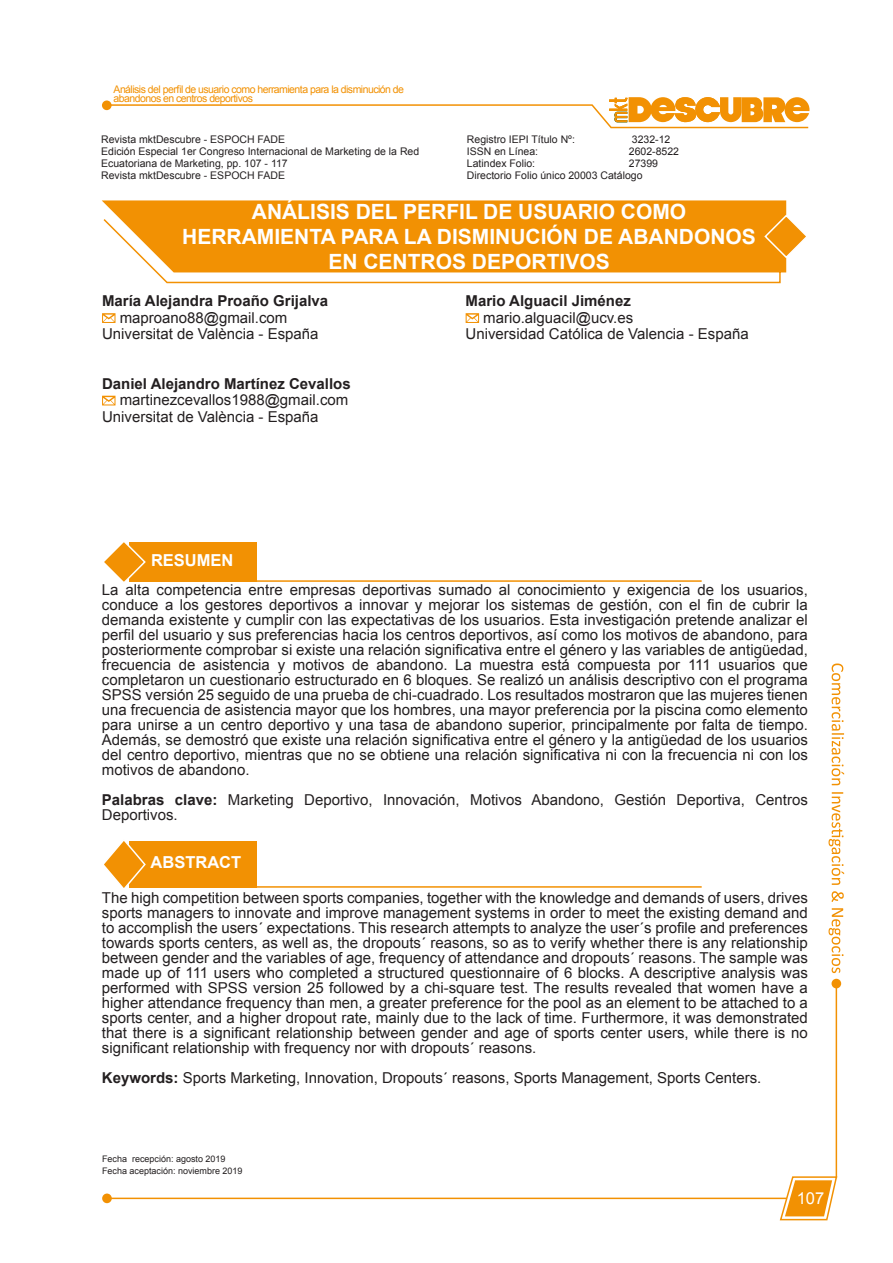
<style>
.page{position:relative;width:893px;height:1263px;background:#fff}
.page>*{position:absolute;margin:0;border:0;box-sizing:border-box;transform-origin:0 0}
.t1{font:700 21px/25.2px "Arial";color:#fff;text-align:center}
.t2{font:700 16.5px "Arial";color:#fff}
.t3{font:16.5px "Arial";color:#fff}
.t4{font:15px/15px "Arial";color:#231f20;text-align:justify}
.t5{font:700 15px "Arial";color:#231f20}
.t6{font:10.5px/12px "Arial";color:#231f20}
.t7{font:10.5px/9px "Arial";letter-spacing:-.05em;color:#f29103}
.t8{font:9px "Arial";color:#231f20}
.s1{font-weight:700}
</style>
<div class="page">
<hr style="left:105px;top:1197px;width:682px;height:2px;background:#f29103">
<hr style="left:836px;top:983px;width:1px;height:195px;background:#f29103">
<svg style="left:779px;top:1175px;width:59px;height:46px"></svg>
<div style="left:102px;top:1193px;width:10px;height:10px;background:#f29103;border-radius:50%"></div>
<div style="left:831px;top:979px;width:10px;height:9px;background:#f29103;border-radius:50%"></div>
<svg style="left:828px;top:663px;width:16px;height:310px"></svg>
<svg style="left:106px;top:97px;width:704px;height:32px"></svg>
<div style="left:102px;top:100px;width:10px;height:10px;background:#f29103;border-radius:50%"></div>
<hr style="left:225px;top:580px;width:477px;height:2px;background:#f29103">
<div style="left:130px;top:542px;width:127px;height:39px;background:#f29103"></div>
<svg style="left:104px;top:542px;width:43px;height:40px"></svg>
<hr style="left:225px;top:886px;width:477px;height:2px;background:#f29103">
<div style="left:130px;top:841px;width:127px;height:46px;background:#f29103"></div>
<svg style="left:104px;top:841px;width:43px;height:47px"></svg>
<svg style="left:155px;top:272px;width:626px;height:12px"></svg>
<div style="left:102px;top:200px;width:684px;height:72px;background:#f29103"></div>
<svg style="left:763px;top:213px;width:43px;height:46px"></svg>
<svg style="left:102px;top:313px;width:13px;height:10px"></svg>
<svg style="left:102px;top:396px;width:13px;height:9px"></svg>
<svg style="left:466px;top:313px;width:13px;height:10px"></svg>
<p class="t7" style="left:114px;top:85px;width:292px">Análisis del perfil de usuario como herramienta para la disminución de abandonos en centros deportivos</p>
<p class="t6" style="left:101px;top:134px;width:185px">Revista mktDescubre - ESPOCH FADE</p>
<p class="t6" style="left:101px;top:146px;width:320px">Edición Especial 1er Congreso Internacional de Marketing de la Red<br>Ecuatoriana de Marketing, pp. 107 - 117</p>
<p class="t6" style="left:101px;top:170px;width:185px">Revista mktDescubre - ESPOCH FADE</p>
<p class="t6" style="left:467px;top:134px;width:110px">Registro IEPI Título Nº:</p>
<p class="t6" style="left:632px;top:134px;width:40px">3232-12</p>
<p class="t6" style="left:467px;top:146px;width:73px">ISSN en Línea:</p>
<p class="t6" style="left:629px;top:146px;width:52px">2602-8522</p>
<p class="t6" style="left:467px;top:158px;width:70px">Latindex Folio:</p>
<p class="t6" style="left:629px;top:158px;width:31px">27399</p>
<p class="t6" style="left:467px;top:170px;width:177px">Directorio Folio único 20003 Catálogo</p>
<p class="t1" style="left:182px;top:199px;width:575px">ANÁLISIS DEL PERFIL DE USUARIO COMO<br>HERRAMIENTA PARA LA DISMINUCIÓN DE ABANDONOS<br>EN CENTROS DEPORTIVOS</p>
<p class="t5" style="left:102px;top:291px;width:228px">María Alejandra Proaño Grijalva</p>
<p class="t4" style="left:120px;top:310px;width:169px">maproano88@gmail.com</p>
<p class="t4" style="left:102px;top:327px;width:218px">Universitat de València - España</p>
<p class="t5" style="left:102px;top:374px;width:250px">Daniel Alejandro Martínez Cevallos</p>
<p class="t4" style="left:120px;top:393px;width:230px">martinezcevallos1988@gmail.com</p>
<p class="t4" style="left:102px;top:409px;width:218px">Universitat de València - España</p>
<p class="t5" style="left:466px;top:291px;width:167px">Mario Alguacil Jiménez</p>
<p class="t4" style="left:483px;top:310px;width:151px">mario.alguacil@ucv.es</p>
<p class="t4" style="left:466px;top:327px;width:285px">Universidad Católica de Valencia - España</p>
<p class="t2" style="left:151px;top:549px;width:84px">RESUMEN</p>
<p class="t4" style="left:102px;top:582px;width:707px">La alta competencia entre empresas deportivas sumado al conocimiento y exigencia de los usuarios, conduce a los gestores deportivos a innovar y mejorar los sistemas de gestión, con el fin de cubrir la demanda existente y cumplir con las expectativas de los usuarios. Esta investigación pretende analizar el perfil del usuario y sus preferencias hacia los centros deportivos, así como los motivos de abandono, para posteriormente comprobar si existe una relación significativa entre el género y las variables de antigüedad, frecuencia de asistencia y motivos de abandono. La muestra está compuesta por 111 usuarios que completaron un cuestionario estructurado en 6 bloques. Se realizó un análisis descriptivo con el programa SPSS versión 25 seguido de una prueba de chi-cuadrado. Los resultados mostraron que las mujeres tienen una frecuencia de asistencia mayor que los hombres, una mayor preferencia por la piscina como elemento para unirse a un centro deportivo y una tasa de abandono superior, principalmente por falta de tiempo.<br>Además, se demostró que existe una relación significativa entre el género y la antigüedad de los usuarios del centro deportivo, mientras que no se obtiene una relación significativa ni con la frecuencia ni con los motivos de abandono.</p>
<p class="t4" style="left:102px;top:792px;width:707px"><span class="s1">Palabras clave:</span> Marketing Deportivo, Innovación, Motivos Abandono, Gestión Deportiva, Centros<br>Deportivos.</p>
<p class="t2" style="left:151px;top:851px;width:92px">ABSTRACT</p>
<p class="t4" style="left:102px;top:890px;width:707px">The high competition between sports companies, together with the knowledge and demands of users, drives sports managers to innovate and improve management systems in order to meet the existing demand and to accomplish the users´ expectations. This research attempts to analyze the user´s profile and preferences towards sports centers, as well as, the dropouts´ reasons, so as to verify whether there is any relationship between gender and the variables of age, frequency of attendance and dropouts´ reasons. The sample was made up of 111 users who completed a structured questionnaire of 6 blocks. A descriptive analysis was performed with SPSS version 25 followed by a chi-square test. The results revealed that women have a higher attendance frequency than men, a greater preference for the pool as an element to be attached to a sports center, and a higher dropout rate, mainly due to the lack of time. Furthermore, it was demonstrated that there is a significant relationship between gender and age of sports center users, while there is no significant relationship with frequency nor with dropouts´ reasons.</p>
<p class="t4" style="left:102px;top:1070px;width:661px"><span class="s1">Keywords:</span> Sports Marketing, Innovation, Dropouts´ reasons, Sports Management, Sports Centers.</p>
<p class="t8" style="left:102px;top:1152px;width:125px">Fecha recepción: agosto 2019</p>
<p class="t8" style="left:102px;top:1164px;width:142px">Fecha aceptación: noviembre 2019</p>
<p class="t3" style="left:797px;top:1187px;width:29px">107</p>
</div>
